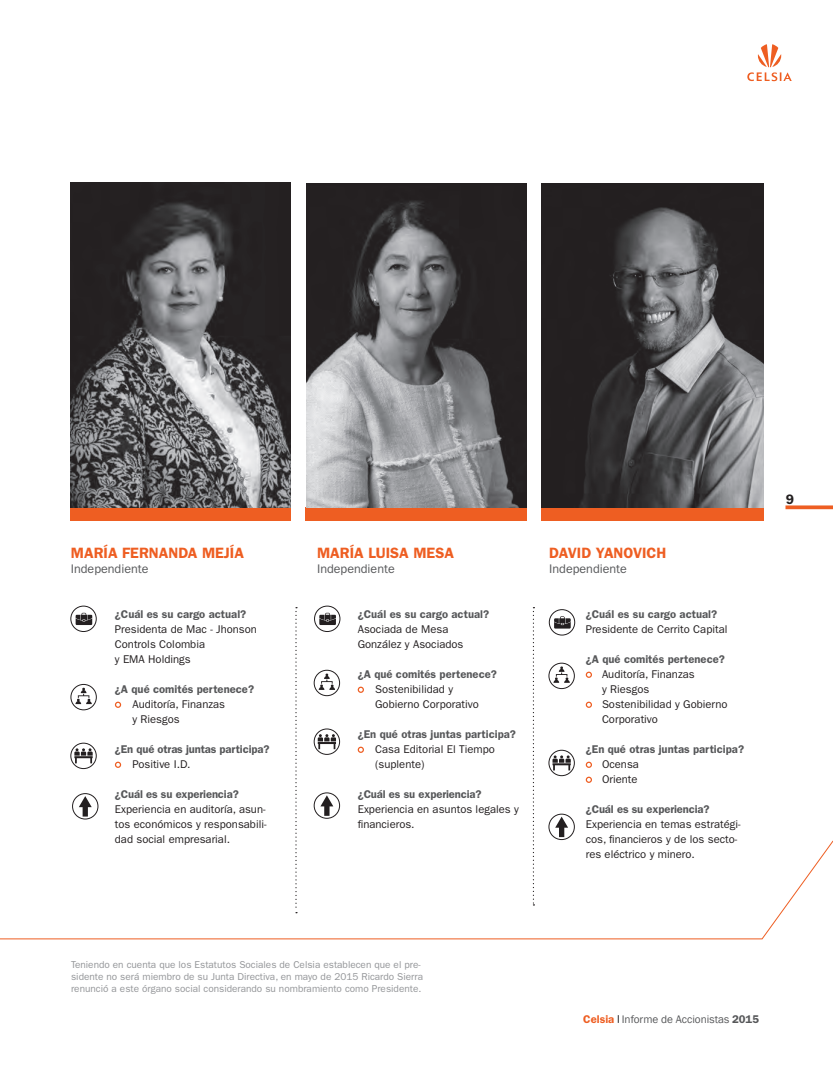
<style>
.page{position:relative;width:833px;height:1081px;background:#fff}
.page>*{position:absolute;margin:0;border:0;box-sizing:border-box;transform-origin:0 0}
.t1{font:600 15px "ITC Franklin Gothic Std";color:#ee5e22}
.t2{font:600 13.75px "ITC Franklin Gothic Std";color:#231f20}
.t3{font:12.5px "ITC Franklin Gothic Std";color:#57585a}
.t4{font:11.25px/15px "ITC Franklin Gothic Std";color:#231f20}
.t5{font:600 11.25px "ITC Franklin Gothic Std";color:#57585a}
.t6{font:11.25px "Franklin Gothic";color:#57585a}
.t7{font:10px/12px "ITC Franklin Gothic Std";color:#939598}
.s1{font-family:"ITC Franklin Gothic Std";font-weight:600;color:#ee5e22}
.s2{font-family:"ITC Franklin Gothic Std";font-weight:600}
</style>
<div class="page">
<svg style="left:617px;top:1015px;width:2px;height:8px"></svg>
<svg style="left:747px;top:44px;width:44px;height:37px"></svg>
<svg style="left:785px;top:505px;width:48px;height:4px"></svg>
<div style="left:115px;top:701px;width:6px;height:7px;border:1px solid #ee5e22;border-radius:50%"></div>
<div style="left:115px;top:761px;width:6px;height:7px;border:1px solid #ee5e22;border-radius:50%"></div>
<div style="left:358px;top:686px;width:6px;height:7px;border:1px solid #ee5e22;border-radius:50%"></div>
<div style="left:358px;top:746px;width:6px;height:7px;border:1px solid #ee5e22;border-radius:50%"></div>
<div style="left:586px;top:671px;width:6px;height:7px;border:1px solid #ee5e22;border-radius:50%"></div>
<div style="left:586px;top:701px;width:6px;height:7px;border:1px solid #ee5e22;border-radius:50%"></div>
<div style="left:586px;top:761px;width:6px;height:7px;border:1px solid #ee5e22;border-radius:50%"></div>
<div style="left:586px;top:776px;width:6px;height:7px;border:1px solid #ee5e22;border-radius:50%"></div>
<svg style="left:76px;top:613px;width:16px;height:12px"></svg>
<div style="left:70px;top:606px;width:27px;height:26px;border:1px solid #231f20;border-radius:50%"></div>
<svg style="left:319px;top:613px;width:17px;height:12px"></svg>
<div style="left:314px;top:606px;width:26px;height:26px;border:1px solid #231f20;border-radius:50%"></div>
<svg style="left:554px;top:616px;width:17px;height:12px"></svg>
<div style="left:549px;top:609px;width:26px;height:26px;border:1px solid #231f20;border-radius:50%"></div>
<svg style="left:74px;top:748px;width:19px;height:15px"></svg>
<div style="left:70px;top:743px;width:27px;height:26px;border:1px solid #231f20;border-radius:50%"></div>
<svg style="left:318px;top:734px;width:18px;height:15px"></svg>
<div style="left:314px;top:728px;width:26px;height:27px;border:1px solid #231f20;border-radius:50%"></div>
<svg style="left:552px;top:755px;width:19px;height:15px"></svg>
<div style="left:548px;top:750px;width:27px;height:26px;border:1px solid #231f20;border-radius:50%"></div>
<div style="left:72px;top:793px;width:26px;height:26px;border:1px solid #231f20;border-radius:50%"></div>
<svg style="left:79px;top:796px;width:13px;height:20px"></svg>
<div style="left:314px;top:792px;width:26px;height:26px;border:1px solid #231f20;border-radius:50%"></div>
<svg style="left:320px;top:795px;width:13px;height:21px"></svg>
<div style="left:548px;top:814px;width:27px;height:26px;border:1px solid #231f20;border-radius:50%"></div>
<svg style="left:555px;top:816px;width:13px;height:21px"></svg>
<svg style="left:75px;top:687px;width:17px;height:17px"></svg>
<div style="left:71px;top:684px;width:26px;height:26px;border:1px solid #231f20;border-radius:50%"></div>
<svg style="left:318px;top:673px;width:17px;height:17px"></svg>
<div style="left:314px;top:670px;width:26px;height:26px;border:1px solid #231f20;border-radius:50%"></div>
<svg style="left:553px;top:666px;width:17px;height:17px"></svg>
<div style="left:548px;top:663px;width:27px;height:26px;border:1px solid #231f20;border-radius:50%"></div>
<div style="left:70px;top:508px;width:221px;height:13px;background:#ee5e22"></div>
<div style="left:306px;top:508px;width:221px;height:13px;background:#ee5e22"></div>
<div style="left:541px;top:508px;width:222px;height:13px;background:#ee5e22"></div>
<svg style="left:533px;top:607px;width:1px;height:231px"></svg>
<svg style="left:295px;top:607px;width:2px;height:231px"></svg>
<svg style="left:0;top:840px;width:833px;height:99px"></svg>
<img style="left:541px;top:186px;width:222px;height:322px">
<img style="left:71px;top:182px;width:219px;height:325px">
<img style="left:306px;top:187px;width:221px;height:321px">
<h1 class="t1" style="left:71px;top:544px;width:175px">MARÍA FERNANDA MEJÍA</h1>
<p class="t3" style="left:71px;top:561px;width:79px">Independiente</p>
<p class="t5" style="left:115px;top:607px;width:133px">¿Cuál es su cargo actual?</p>
<p class="t4" style="left:115px;top:621px;width:143px">Presidenta de Mac - Jhonson<br>Controls Colombia<br>y EMA Holdings</p>
<p class="t5" style="left:115px;top:682px;width:141px">¿A qué comités pertenece?</p>
<p class="t4" style="left:132px;top:696px;width:94px">Auditoría, Finanzas y Riesgos</p>
<p class="t5" style="left:115px;top:742px;width:156px">¿En qué otras juntas participa?</p>
<p class="t4" style="left:132px;top:756px;width:59px">Positive I.D.</p>
<p class="t5" style="left:115px;top:787px;width:125px">¿Cuál es su experiencia?</p>
<p class="t4" style="left:115px;top:801px;width:153px;text-align:justify">Experiencia en auditoría, asun&shy;tos económicos y responsabili&shy;dad social empresarial.</p>
<h1 class="t1" style="left:317px;top:544px;width:138px">MARÍA LUISA MESA</h1>
<p class="t3" style="left:317px;top:561px;width:79px">Independiente</p>
<p class="t5" style="left:358px;top:607px;width:133px">¿Cuál es su cargo actual?</p>
<p class="t4" style="left:358px;top:621px;width:107px">Asociada de Mesa<br>González y Asociados</p>
<p class="t5" style="left:358px;top:667px;width:141px">¿A qué comités pertenece?</p>
<p class="t4" style="left:375px;top:681px;width:105px">Sostenibilidad y<br>Gobierno Corporativo</p>
<p class="t5" style="left:358px;top:727px;width:160px">¿En qué otras juntas participa?</p>
<p class="t4" style="left:375px;top:741px;width:121px">Casa Editorial El Tiempo (suplente)</p>
<p class="t5" style="left:358px;top:787px;width:125px">¿Cuál es su experiencia?</p>
<p class="t4" style="left:358px;top:801px;width:163px">Experiencia en asuntos legales y financieros.</p>
<h1 class="t1" style="left:549px;top:544px;width:119px">DAVID YANOVICH</h1>
<p class="t3" style="left:549px;top:561px;width:79px">Independiente</p>
<p class="t5" style="left:586px;top:607px;width:133px">¿Cuál es su cargo actual?</p>
<p class="t4" style="left:586px;top:621px;width:143px">Presidente de Cerrito Capital</p>
<p class="t5" style="left:586px;top:652px;width:141px">¿A qué comités pertenece?</p>
<p class="t4" style="left:602px;top:666px;width:127px">Auditoría, Finanzas<br>y Riesgos<br>Sostenibilidad y Gobierno<br>Corporativo</p>
<p class="t5" style="left:586px;top:742px;width:160px">¿En qué otras juntas participa?</p>
<p class="t4" style="left:602px;top:756px;width:38px">Ocensa<br>Oriente</p>
<p class="t5" style="left:586px;top:802px;width:125px">¿Cuál es su experiencia?</p>
<p class="t4" style="left:586px;top:816px;width:156px">Experiencia en temas estratégi&shy;cos, financieros y de los secto&shy;res eléctrico y minero.</p>
<p class="t2" style="left:785px;top:491px;width:10px">9</p>
<p class="t7" style="left:71px;top:958px;width:353px">Teniendo en cuenta que los Estatutos Sociales de Celsia establecen que el pre&shy;sidente no será miembro de su Junta Directiva, en mayo de 2015 Ricardo Sierra renunció a este órgano social considerando su nombramiento como Presidente.</p>
<p class="t6" style="left:583px;top:1012px;width:177px"><span class="s1">Celsia</span> Informe de Accionistas <span class="s2">2015</span></p>
</div>
